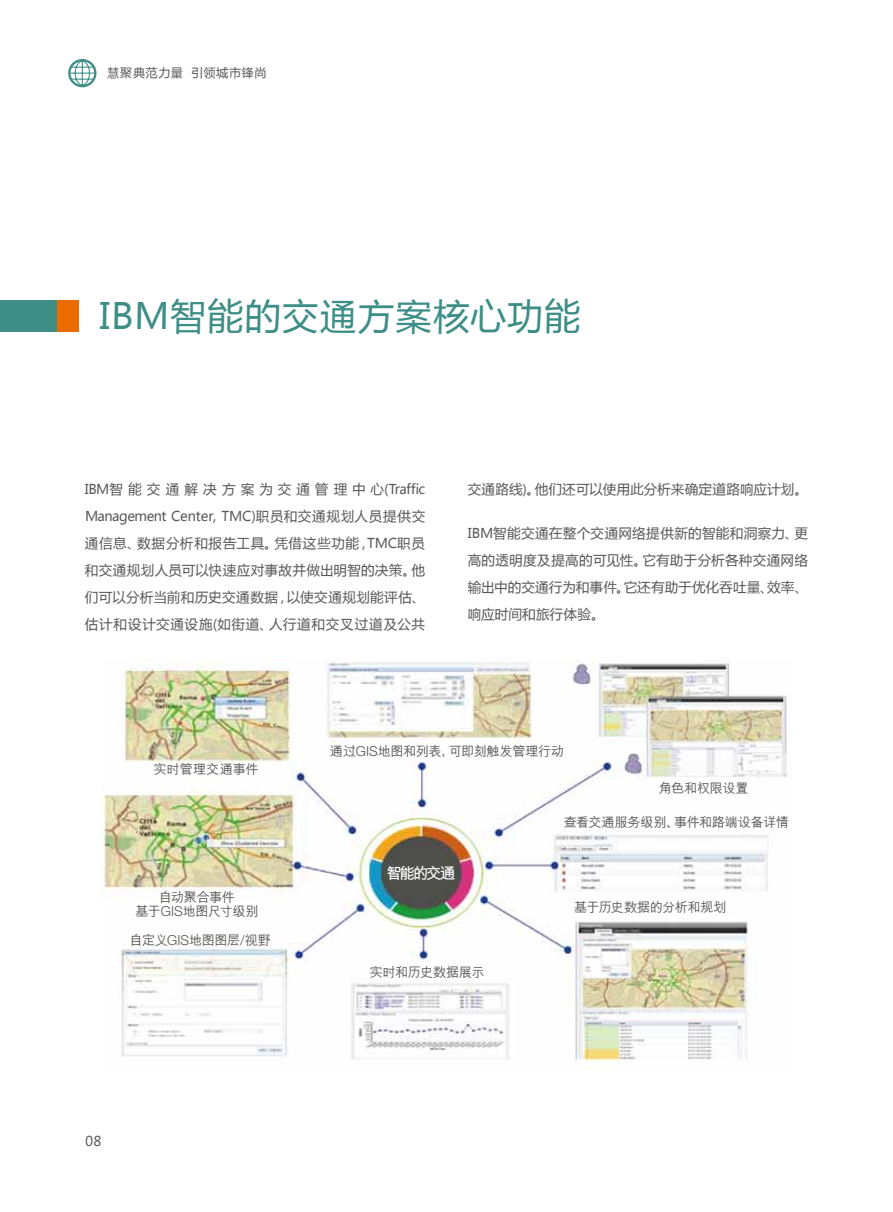
<style>
.page{position:relative;width:893px;height:1212px;background:#fff}
.page>*{position:absolute;margin:0;border:0;box-sizing:border-box;transform-origin:0 0}
.t1{font:36px "Microsoft Ya Hei";color:#3d8e86}
.t2{font:700 15.75px "M Hei GB";letter-spacing:-.15em;color:#fff}
.t3{font:13.5px/27px "Microsoft Ya Hei";letter-spacing:.025em;color:#595757;text-align:justify}
.t4{font:500 13.2px/14.1px "M Hei GB";letter-spacing:-.03em;color:#595757;text-align:center}
.t5{font:500 13.2px "M Hei GB";letter-spacing:.01em;color:#595757}
.t6{font:12px "Microsoft Ya Hei";color:#595757}
.s1{font-family:"Helv Neue Lightfor IBM";font-weight:400;font-size:13.8px}
</style>
<div class="page">
<svg style="left:68px;top:59px;width:28px;height:28px"></svg>
<div style="left:0;top:300px;width:79px;height:32px;background:#3d8e86"></div>
<div style="left:57px;top:300px;width:22px;height:32px;background:#ed6c00"></div>
<img style="left:102px;top:658px;width:685px;height:405px">
<p class="t6" style="left:107px;top:65px;width:161px">慧聚典范力量 引领城市锋尚</p>
<h1 class="t1" style="left:100px;top:291px;width:483px">IBM智能的交通方案核心功能</h1>
<p class="t3" style="left:85px;top:475px;width:342px">IBM智能交通解决方案为交通管理中心(Traffic Management Center, TMC)职员和交通规划人员提供交通信息、数据分析和报告工具。凭借这些功能，TMC职员和交通规划人员可以快速应对事故并做出明智的决策。他们可以分析当前和历史交通数据，以使交通规划能评估、估计和设计交通设施(如街道、人行道和交叉过道及公共</p>
<p class="t3" style="left:468px;top:475px;width:342px">交通路线)。他们还可以使用此分析来确定道路响应计划。</p>
<p class="t3" style="left:468px;top:519px;width:342px">IBM智能交通在整个交通网络提供新的智能和洞察力、更高的透明度及提高的可见性。它有助于分析各种交通网络输出中的交通行为和事件。它还有助于优化吞吐量、效率、响应时间和旅行体验。</p>
<p class="t5" style="left:153px;top:762px;width:107px">实时管理交通事件</p>
<p class="t4" style="left:135px;top:891px;width:125px">自动聚合事件<br>基于<span class="s1">GIS</span>地图尺寸级别</p>
<p class="t4" style="left:130px;top:933px;width:143px">自定义<span class="s1">GIS</span>地图图层<span class="s1">/</span>视野</p>
<p class="t4" style="left:330px;top:744px;width:236px">通过<span class="s1">GIS</span>地图和列表，可即刻触发管理行动</p>
<p class="t2" style="left:386px;top:865px;width:71px">智能的交通</p>
<p class="t4" style="left:370px;top:965px;width:116px">实时和历史数据展示</p>
<p class="t4" style="left:658px;top:781px;width:92px">角色和权限设置</p>
<p class="t4" style="left:564px;top:816px;width:227px">查看交通服务级别、事件和路端设备详情</p>
<p class="t4" style="left:574px;top:900px;width:154px">基于历史数据的分析和规划</p>
<p class="t3" style="left:85px;top:1127px;width:18px">08</p>
</div>
